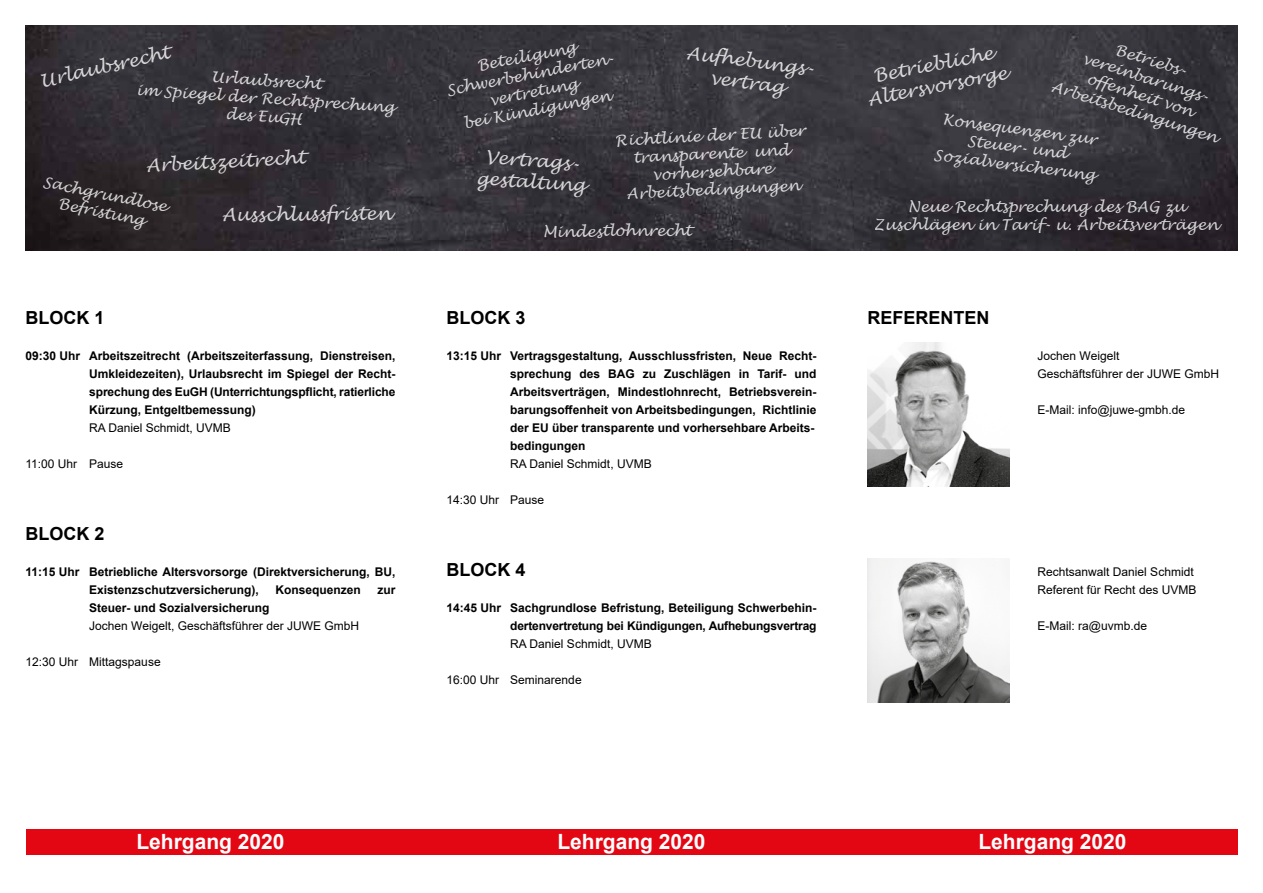
<style>
.page{position:relative;width:1263px;height:893px;background:#fff}
.page>*{position:absolute;margin:0;border:0;box-sizing:border-box;transform-origin:0 0}
.t1{font:700 21px "Arial";color:#fff}
.t2{font:italic 18px/21.6px "Lucida Handwriting";color:#fff;text-align:center}
.t3{font:700 18px "Arial";color:#000}
.t4{font:italic 15px/18px "Lucida Handwriting";color:#fff;text-align:center}
.t5{font:700 12px/18px "Arial";color:#000}
.t6{font:12px/18px "Arial";color:#000}
</style>
<div class="page">
<img style="left:26px;top:26px;width:1211px;height:225px">
<div style="left:26px;top:829px;width:1211px;height:26px;background:#e30613"></div>
<img style="left:867px;top:558px;width:142px;height:144px">
<img style="left:867px;top:342px;width:142px;height:144px">
<p class="t4" style="left:442px;top:64px;width:171px;rotate:-11deg">Beteiligung<br>Schwerbehinderten&shy;vertretung<br>bei Kündigungen</p>
<h2 class="t2" style="left:38px;top:72px;width:134px;rotate:-13deg">Urlaubsrecht</h2>
<p class="t4" style="left:1072px;top:26px;width:175px;rotate:18deg">Betriebs&shy;vereinbarungs&shy;offenheit von<br>Arbeitsbedingungen</p>
<h2 class="t2" style="left:862px;top:68px;width:143px;rotate:-11deg">Betriebliche<br>Altersvorsorge</h2>
<p class="t4" style="left:941px;top:110px;width:164px;rotate:8deg">Konsequenzen zur<br>Steuer- und<br>Sozialversicherung</p>
<h2 class="t2" style="left:688px;top:43px;width:130px;rotate:7deg">Aufhebungs-</h2>
<p class="t4" style="left:138px;top:63px;width:261px;rotate:4deg">Urlaubsrecht<br>im Spiegel der Rechtsprechung des EuGH</p>
<h2 class="t2" style="left:711px;top:68px;width:77px;rotate:7deg">vertrag</h2>
<p class="t4" style="left:615px;top:132px;width:191px;rotate:-3deg">Richtlinie der EU über transparente und vorhersehbare<br>Arbeitsbedingungen</p>
<h2 class="t2" style="left:146px;top:156px;width:160px;rotate:-3deg">Arbeitszeitrecht</h2>
<p class="t4" style="left:45px;top:173px;width:127px;rotate:12deg">Sachgrundlose<br>Befristung</p>
<h2 class="t2" style="left:478px;top:147px;width:111px;rotate:4deg">Vertrags&shy;gestaltung</h2>
<h2 class="t2" style="left:222px;top:204px;width:170px">Ausschlussfristen</h2>
<p class="t4" style="left:908px;top:198px;width:279px">Neue Rechtsprechung des BAG zu</p>
<p class="t4" style="left:542px;top:224px;width:151px;rotate:-1deg">Mindestlohnrecht</p>
<p class="t4" style="left:875px;top:216px;width:345px">Zuschlägen in Tarif- u. Arbeitsverträgen</p>
<h2 class="t3" style="left:26px;top:305px;width:81px">BLOCK 1</h2>
<p class="t5" style="left:89px;top:347px;width:308px;text-align:justify;text-indent:-64px">09:30 Uhr Arbeitszeitrecht (Arbeitszeiterfassung, Dienstreisen, Umkleidezeiten), Urlaubsrecht im Spiegel der Recht&shy;sprechung des EuGH (Unterrichtungspflicht, ratierliche Kürzung, Entgeltbemessung)</p>
<p class="t6" style="left:89px;top:419px;width:143px">RA Daniel Schmidt, UVMB</p>
<p class="t6" style="left:25px;top:455px;width:99px">11:00 Uhr Pause</p>
<h2 class="t3" style="left:26px;top:521px;width:81px">BLOCK 2</h2>
<p class="t5" style="left:89px;top:563px;width:308px;text-indent:-64px">11:15 Uhr Betriebliche Altersvorsorge (Direktversicherung, BU,<br>Existenzschutzversicherung),</p>
<p class="t5" style="left:275px;top:581px;width:87px">Konsequenzen</p>
<p class="t5" style="left:377px;top:581px;width:20px">zur</p>
<p class="t5" style="left:89px;top:599px;width:182px">Steuer- und Sozialversicherung</p>
<p class="t6" style="left:89px;top:617px;width:271px">Jochen Weigelt, Geschäftsführer der JUWE GmbH</p>
<p class="t6" style="left:26px;top:653px;width:137px">12:30 Uhr Mittagspause</p>
<h2 class="t3" style="left:446px;top:305px;width:81px">BLOCK 3</h2>
<p class="t5" style="left:510px;top:347px;width:308px;text-indent:-64px">13:15 Uhr Vertragsgestaltung, Ausschlussfristen, Neue Recht&shy;sprechung des BAG zu Zuschlägen in Tarif- und Arbeitsverträgen, Mindestlohnrecht, Betriebsverein&shy;barungsoffenheit von Arbeitsbedingungen, Richtlinie der EU über transparente und vorhersehbare Arbeits&shy;bedingungen</p>
<p class="t6" style="left:510px;top:455px;width:143px">RA Daniel Schmidt, UVMB</p>
<p class="t6" style="left:446px;top:491px;width:99px">14:30 Uhr Pause</p>
<h2 class="t3" style="left:446px;top:557px;width:81px">BLOCK 4</h2>
<p class="t5" style="left:446px;top:599px;width:371px;text-align:right">14:45 Uhr Sachgrundlose Befristung, Beteiligung Schwerbehin&shy;dertenvertretung bei Kündigungen, Aufhebungsvertrag</p>
<p class="t6" style="left:510px;top:635px;width:143px">RA Daniel Schmidt, UVMB</p>
<p class="t6" style="left:446px;top:671px;width:137px">16:00 Uhr Seminarende</p>
<h2 class="t3" style="left:867px;top:305px;width:124px">REFERENTEN</h2>
<p class="t6" style="left:1037px;top:347px;width:183px">Jochen Weigelt<br>Geschäftsführer der JUWE GmbH</p>
<p class="t6" style="left:1037px;top:401px;width:149px">E-Mail: info@juwe-gmbh.de</p>
<p class="t6" style="left:1037px;top:563px;width:160px">Rechtsanwalt Daniel Schmidt<br>Referent für Recht des UVMB</p>
<p class="t6" style="left:1037px;top:617px;width:111px">E-Mail: ra@uvmb.de</p>
<h1 class="t1" style="left:136px;top:826px;width:150px">Lehrgang 2020</h1>
<h1 class="t1" style="left:557px;top:826px;width:150px">Lehrgang 2020</h1>
<h1 class="t1" style="left:978px;top:826px;width:150px">Lehrgang 2020</h1>
</div>
